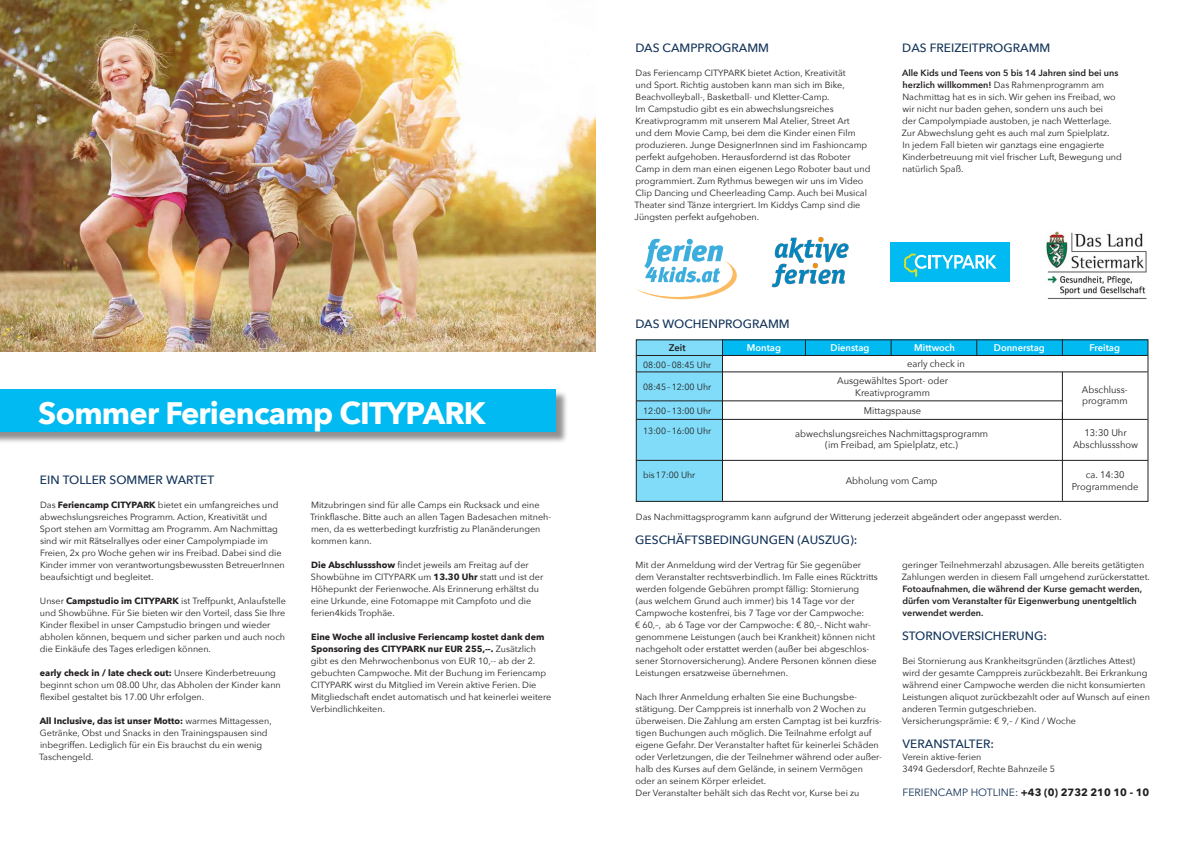
<style>
.page{position:relative;width:1191px;height:842px;background:#fff}
.page>*{position:absolute;margin:0;border:0;box-sizing:border-box;transform-origin:0 0}
.Sportart{font:700 31px "Avenir Next";letter-spacing:-.025em;color:#fff}
.Fließtext{font:500 12px "Avenir Next";color:#113258}
.Unterüberschrift{font:500 12px "Avenir Next";color:#113258}
.Hervorhebung_Fließtext{font:500 12px "Avenir Next";color:#113258}
.Fließtext-2{font:10.5px "Avenir Next";color:#113258}
.t1{font:9.6px "Avenir Next";color:#231f20}
.t2{font:600 9.6px "Avenir Next";color:#fff}
.t3{font:600 9.6px "Avenir Next";color:#231f20}
.Fließtext-3{font:9px/12px "Avenir Next";color:#231f20}
.Fließtext-4{font:600 9px/12px "Avenir Next";color:#231f20}
.s1{font-weight:700}
.s2{font-weight:600}
.s3{font-weight:400}
.s4{font-weight:700;color:#231f20}
</style>
<div class="page">
<div style="left:0;top:391px;width:568px;height:53px;background:#231f20;opacity:.5"></div>
<div style="left:0;top:389px;width:556px;height:43px;background:#00baf1"></div>
<img style="left:0;top:0;width:595px;height:352px">
<div style="left:636px;top:339px;width:87px;height:163px;background:#80dcf8"></div>
<div style="left:723px;top:339px;width:424px;height:16px;background:#00baf1"></div>
<div style="left:636px;top:339px;width:512px;height:163px;border:1px solid #231f20"></div>
<hr style="left:636px;top:355px;width:511px;height:1px;background:#231f20">
<hr style="left:636px;top:371px;width:511px;height:1px;background:#231f20">
<hr style="left:636px;top:400px;width:426px;height:1px;background:#231f20">
<hr style="left:636px;top:419px;width:511px;height:1px;background:#231f20">
<hr style="left:636px;top:460px;width:511px;height:1px;background:#231f20">
<hr style="left:722px;top:339px;width:1px;height:162px;background:#231f20">
<svg style="left:805px;top:340px;width:1px;height:15px"></svg>
<svg style="left:890px;top:340px;width:1px;height:15px"></svg>
<svg style="left:976px;top:340px;width:1px;height:15px"></svg>
<hr style="left:1062px;top:372px;width:1px;height:48px;background:#231f20">
<svg style="left:1062px;top:339px;width:1px;height:16px"></svg>
<hr style="left:1062px;top:412px;width:1px;height:89px;background:#231f20">
<div style="left:890px;top:242px;width:120px;height:40px;background:#00baf1"></div>
<svg style="left:904px;top:253px;width:92px;height:24px"></svg>
<img style="left:771px;top:237px;width:78px;height:50px">
<img style="left:1046px;top:232px;width:101px;height:67px">
<svg style="left:636px;top:239px;width:101px;height:60px"></svg>
<p class="Sportart" style="left:38px;top:386px;width:449px">Sommer Feriencamp CITYPARK</p>
<p class="Unterüberschrift" style="left:40px;top:469px;width:176px">EIN TOLLER SOMMER WARTET</p>
<p class="Fließtext-3" style="left:40px;top:498px;width:246px">Das <span class="s1">Feriencamp CITYPARK</span> bietet ein umfangreiches und abwechslungsreiches Programm. Action, Kreativität und Sport stehen am Vormittag am Programm. Am Nachmittag sind wir mit Rätselrallyes oder einer Campolympiade im Freien, 2x pro Woche gehen wir ins Freibad. Dabei sind die Kinder immer von verantwortungsbewussten BetreuerInnen beaufsichtigt und begleitet.</p>
<p class="Fließtext-3" style="left:40px;top:594px;width:248px">Unser <span class="s1">Campstudio im CITYPARK</span> ist Treffpunkt, Anlaufstelle und Showbühne. Für Sie bieten wir den Vorteil, dass Sie Ihre Kinder flexibel in unser Campstudio bringen und wieder abholen können, bequem und sicher parken und auch noch die Einkäufe des Tages erledigen können.</p>
<p class="Fließtext-3" style="left:40px;top:666px;width:242px"><span class="s1">early check in / late check out:</span> Unsere Kinderbetreuung beginnt schon um 08.00 Uhr, das Abholen der Kinder kann flexibel gestaltet bis 17.00 Uhr erfolgen.</p>
<p class="Fließtext-3" style="left:39px;top:714px;width:234px"><span class="s1">All Inclusive, das ist unser Motto:</span> warmes Mittagessen, Getränke, Obst und Snacks in den Trainingspausen sind inbegriffen. Lediglich für ein Eis brauchst du ein wenig Taschengeld.</p>
<p class="Fließtext-3" style="left:310px;top:498px;width:243px">Mitzubringen sind für alle Camps ein Rucksack und eine Trinkflasche. Bitte auch an allen Tagen Badesachen mitneh&shy;men, da es wetterbedingt kurzfristig zu Planänderungen kommen kann.</p>
<p class="Fließtext-3" style="left:311px;top:558px;width:234px"><span class="s1">Die Abschlussshow</span> findet jeweils am Freitag auf der Showbühne im CITYPARK um <span class="s1">13.30 Uhr</span> statt und ist der Höhepunkt der Ferienwoche. Als Erinnerung erhältst du eine Urkunde, eine Fotomappe mit Campfoto und die ferien4kids Trophäe.</p>
<p class="Fließtext-3" style="left:311px;top:630px;width:242px"><span class="s1">Eine Woche all inclusive Feriencamp kostet dank dem Sponsoring des CITYPARK nur EUR 255,--.</span> Zusätzlich gibt es den Mehrwochenbonus von EUR 10,-- ab der 2. gebuchten Campwoche. Mit der Buchung im Feriencamp CITYPARK wirst du Mitglied im Verein aktive Ferien. Die Mitgliedschaft endet automatisch und hat keinerlei weitere Verbindlichkeiten.</p>
<p class="Fließtext" style="left:635px;top:37px;width:135px">DAS CAMPPROGRAMM</p>
<p class="Fließtext-3" style="left:634px;top:66px;width:237px">Das Feriencamp CITYPARK bietet Action, Kreativität<br>und Sport. Richtig austoben kann man sich im Bike, Beachvolleyball-, Basketball- und Kletter-Camp.<br>Im Campstudio gibt es ein abwechslungsreiches Kreativprogramm mit unserem Mal Atelier, Street Art<br>und dem Movie Camp, bei dem die Kinder einen Film produzieren. Junge DesignerInnen sind im Fashioncamp perfekt aufgehoben. Herausfordernd ist das Roboter Camp in dem man einen eigenen Lego Roboter baut und programmiert. Zum Rythmus bewegen wir uns im Video Clip Dancing und Cheerleading Camp. Auch bei Musical Theater sind Tänze intergriert. Im Kiddys Camp sind die Jüngsten perfekt aufgehoben.</p>
<p class="Fließtext" style="left:902px;top:37px;width:150px">DAS FREIZEITPROGRAMM</p>
<p class="Fließtext-3" style="left:902px;top:66px;width:221px"><span class="s2">Alle Kids und Teens von 5 bis 14 Jahren sind bei uns herzlich willkommen!</span> Das Rahmenprogramm am Nachmittag hat es in sich. Wir gehen ins Freibad, wo wir nicht nur baden gehen, sondern uns auch bei<br>der Campolympiade austoben, je nach Wetterlage.<br>Zur Abwechslung geht es auch mal zum Spielplatz.<br>In jedem Fall bieten wir ganztags eine engagierte Kinderbetreuung mit viel frischer Luft, Bewegung und natürlich Spaß.</p>
<p class="Fließtext" style="left:635px;top:313px;width:156px">DAS WOCHENPROGRAMM</p>
<p class="t3" style="left:669px;top:339px;width:18px">Zeit</p>
<p class="t2" style="left:747px;top:339px;width:36px">Montag</p>
<p class="t2" style="left:830px;top:339px;width:40px">Dienstag</p>
<p class="t2" style="left:914px;top:339px;width:42px">Mittwoch</p>
<p class="t2" style="left:994px;top:339px;width:52px">Donnerstag</p>
<p class="t2" style="left:1089px;top:339px;width:32px">Freitag</p>
<p class="Fließtext-3" style="left:643px;top:358px;width:70px">08:00–08:45 Uhr</p>
<p class="Fließtext-3" style="left:643px;top:380px;width:70px">08:45–12:00 Uhr</p>
<p class="Fließtext-3" style="left:643px;top:404px;width:70px">12:00–13:00 Uhr</p>
<p class="Fließtext-3" style="left:643px;top:424px;width:70px">13:00–16:00 Uhr</p>
<p class="Fließtext-3" style="left:643px;top:468px;width:54px">bis17:00 Uhr</p>
<p class="t1" style="left:907px;top:356px;width:59px">early check in</p>
<p class="t1" style="left:837px;top:373px;width:112px">Ausgewähltes Sport- oder</p>
<p class="t1" style="left:855px;top:384px;width:76px">Kreativprogramm</p>
<p class="t1" style="left:1082px;top:381px;width:47px">Abschluss-</p>
<p class="t1" style="left:1082px;top:393px;width:47px">programm</p>
<p class="t1" style="left:864px;top:403px;width:59px">Mittagspause</p>
<p class="t1" style="left:1084px;top:425px;width:44px">13:30 Uhr</p>
<p class="t1" style="left:1073px;top:436px;width:67px">Abschlussshow</p>
<p class="t1" style="left:795px;top:425px;width:195px">abwechslungsreiches Nachmittagsprogramm</p>
<p class="t1" style="left:825px;top:437px;width:134px">(im Freibad, am Spielplatz, etc.)</p>
<p class="t1" style="left:1086px;top:467px;width:40px">ca. 14:30</p>
<p class="t1" style="left:1072px;top:479px;width:68px">Programmende</p>
<p class="t1" style="left:845px;top:472px;width:93px">Abholung vom Camp</p>
<p class="Fließtext-3" style="left:636px;top:510px;width:427px">Das Nachmittagsprogramm kann aufgrund der Witterung jederzeit abgeändert oder angepasst werden.</p>
<p class="Fließtext" style="left:635px;top:529px;width:224px">GESCHÄFTSBEDINGUNGEN (AUSZUG):</p>
<p class="Fließtext-3" style="left:635px;top:558px;width:244px">Mit der Anmeldung wird der Vertrag für Sie gegenüber dem Veranstalter rechtsverbindlich. Im Falle eines Rücktritts werden folgende Gebühren prompt fällig: Stornierung<br>(aus welchem Grund auch immer) bis 14 Tage vor der Campwoche kostenfrei, bis 7 Tage vor der Campwoche:<br>€ 60,–, ab 6 Tage vor der Campwoche: € 80,–. Nicht wahr&shy;genommene Leistungen (auch bei Krankheit) können nicht nachgeholt oder erstattet werden (außer bei abgeschlos&shy;sener Stornoversicherung). Andere Personen können diese Leistungen ersatzweise übernehmen.</p>
<p class="Fließtext-3" style="left:635px;top:690px;width:248px">Nach Ihrer Anmeldung erhalten Sie eine Buchungsbe&shy;stätigung. Der Camppreis ist innerhalb von 2 Wochen zu überweisen. Die Zahlung am ersten Camptag ist bei kurzfris&shy;tigen Buchungen auch möglich. Die Teilnahme erfolgt auf eigene Gefahr. Der Veranstalter haftet für keinerlei Schäden oder Verletzungen, die der Teilnehmer während oder außer&shy;halb des Kurses auf dem Gelände, in seinem Vermögen oder an seinem Körper erleidet.</p>
<p class="Fließtext-3" style="left:635px;top:786px;width:225px">Der Veranstalter behält sich das Recht vor, Kurse bei zu</p>
<p class="Fließtext-4" style="left:902px;top:558px;width:249px"><span class="s3">geringer Teilnehmerzahl abzusagen. Alle bereits getätigten Zahlungen werden in diesem Fall umgehend zurückerstattet.<br></span>Fotoaufnahmen, die während der Kurse gemacht werden, dürfen vom Veranstalter für Eigenwerbung unentgeltlich verwendet werden.</p>
<p class="Fließtext" style="left:902px;top:625px;width:146px">STORNOVERSICHERUNG:</p>
<p class="Fließtext-3" style="left:902px;top:654px;width:249px">Bei Stornierung aus Krankheitsgründen (ärztliches Attest) wird der gesamte Camppreis zurückbezahlt. Bei Erkrankung während einer Campwoche werden die nicht konsumierten Leistungen aliquot zurückbezahlt oder auf Wunsch auf einen anderen Termin gutgeschrieben.</p>
<p class="Fließtext-3" style="left:902px;top:714px;width:175px">Versicherungsprämie: € 9,– / Kind / Woche</p>
<p class="Hervorhebung_Fließtext" style="left:902px;top:733px;width:93px">VERANSTALTER:</p>
<p class="Fließtext-3" style="left:902px;top:750px;width:80px">Verein aktive-ferien</p>
<p class="Fließtext-3" style="left:902px;top:762px;width:154px">3494 Gedersdorf, Rechte Bahnzeile 5</p>
<p class="Fließtext-2" style="left:902px;top:783px;width:248px">FERIENCAMP HOTLINE: <span class="s4">+43 (0) 2732 210 10 - 10</span></p>
</div>
